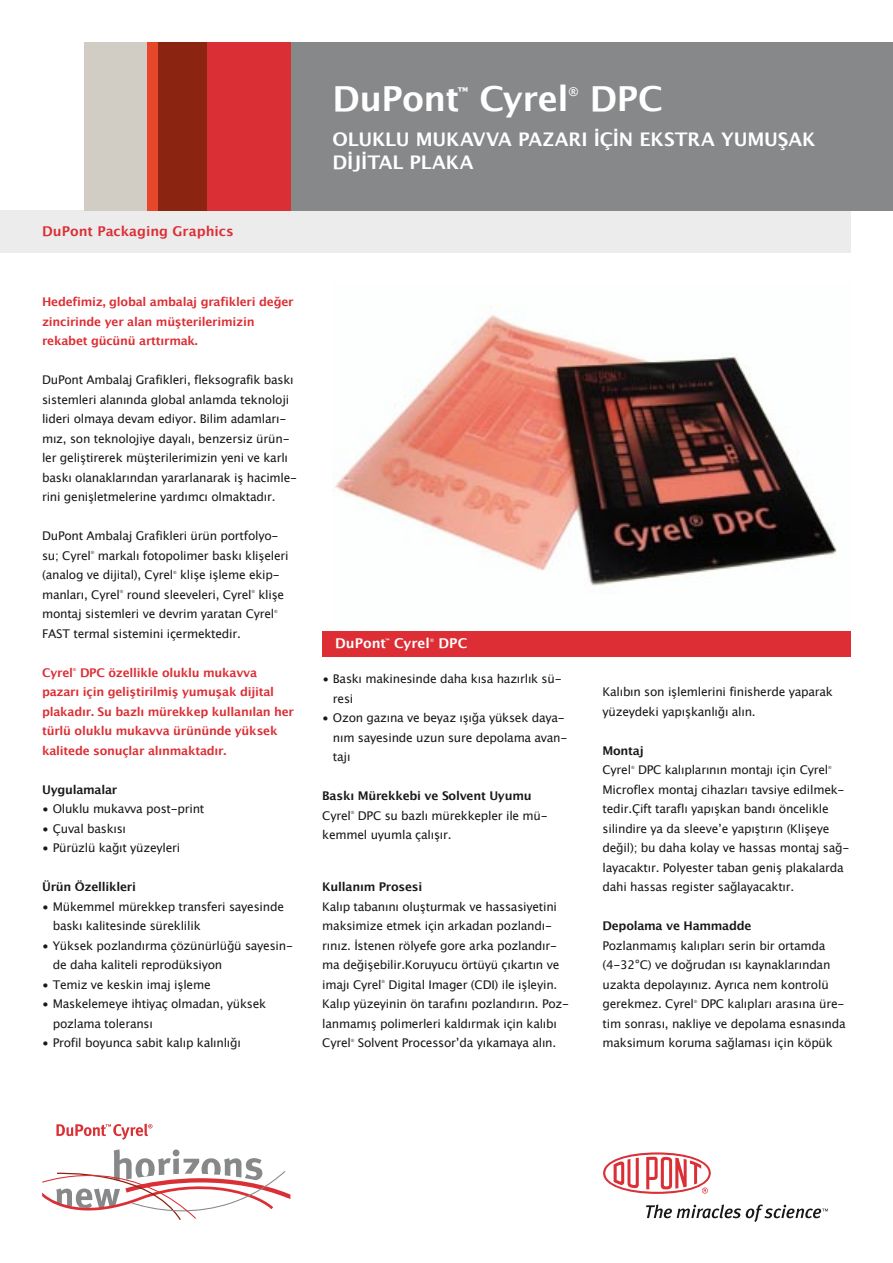
<style>
.page{position:relative;width:893px;height:1263px;background:#fff}
.page>*{position:absolute;margin:0;border:0;box-sizing:border-box;transform-origin:0 0}
.t1{font:700 34.5px "Lucida Grande";letter-spacing:-.015em;color:#fff}
.t2{font:700 18.75px/22.5px "Lucida Grande";letter-spacing:-.005em;color:#fff}
.t3{font:700 13.5px "Lucida Grande";color:#dc2e34}
.t4{font:700 13.5px "Lucida Grande";letter-spacing:.005em;color:#fff}
.t5{font:700 12.15px "Lucida Grande";color:#fff}
.t6{font:12px/19.5px "Lucida Grande";letter-spacing:-.02em;color:#1a171b}
.t7{font:700 12px/19.5px "Lucida Grande";letter-spacing:-.02em;color:#dc2e34}
.t8{font:700 12px "Lucida Grande";letter-spacing:-.02em;color:#1a171b}
.t9{font:700 4.8px "Lucida Grande";color:#fff}
.t10{font:4.2px "Lucida Grande";color:#1a171b}
.t11{font:700 4.2px "Lucida Grande";color:#dc2e34}
</style>
<div class="page">
<img style="left:332px;top:307px;width:505px;height:279px">
<div style="left:322px;top:631px;width:529px;height:26px;background:#dc2e34"></div>
<div style="left:0;top:210px;width:851px;height:43px;background:#ececed"></div>
<div style="left:291px;top:42px;width:602px;height:168px;background:#878889"></div>
<div style="left:84px;top:42px;width:63px;height:168px;background:#d1ccc4"></div>
<div style="left:206px;top:42px;width:84px;height:168px;background:#db2f36"></div>
<div style="left:147px;top:42px;width:11px;height:168px;background:#e6472a"></div>
<div style="left:158px;top:42px;width:48px;height:168px;background:#8b2512"></div>
<svg style="left:42px;top:1149px;width:248px;height:71px"></svg>
<svg style="left:56px;top:1123px;width:97px;height:16px"></svg>
<svg style="left:603px;top:1152px;width:108px;height:42px"></svg>
<svg style="left:646px;top:1204px;width:182px;height:18px"></svg>
<p class="t3" style="left:42px;top:223px;width:193px">DuPont Packaging Graphics</p>
<p class="t7" style="left:42px;top:292px;width:253px">Hedefimiz, global ambalaj grafikleri değer zincirinde yer alan müşterilerimizin rekabet gücünü arttırmak.</p>
<p class="t6" style="left:42px;top:370px;width:257px">DuPont Ambalaj Grafikleri, fleksografik baskı sistemleri alanında global anlamda teknoloji lideri olmaya devam ediyor. Bilim adamları&shy;mız, son teknolojiye dayalı, benzersiz ürün&shy;ler geliştirerek müşterilerimizin yeni ve karlı baskı olanaklarından yararlanarak iş hacimle&shy;rini genişletmelerine yardımcı olmaktadır.</p>
<p class="t6" style="left:42px;top:526px;width:238px">DuPont Ambalaj Grafikleri ürün portfolyo&shy;su; Cyrel</p>
<p class="t6" style="left:42px;top:546px;width:248px;text-indent:56px">markalı fotopolimer baskı klişeleri (analog ve dijital), Cyrel</p>
<p class="t10" style="left:91px;top:550px;width:5px">®</p>
<p class="t10" style="left:173px;top:570px;width:5px">®</p>
<p class="t6" style="left:180px;top:565px;width:101px">klişe işleme ekip-</p>
<p class="t6" style="left:42px;top:585px;width:79px">manları, Cyrel</p>
<p class="t10" style="left:120px;top:589px;width:5px">®</p>
<p class="t6" style="left:127px;top:585px;width:126px">round sleeveleri, Cyrel</p>
<p class="t10" style="left:251px;top:589px;width:5px">®</p>
<p class="t6" style="left:42px;top:585px;width:244px;text-indent:216px">klişe montaj sistemleri ve devrim yaratan Cyrel</p>
<p class="t10" style="left:274px;top:609px;width:5px">®</p>
<p class="t6" style="left:42px;top:624px;width:200px">FAST termal sistemini içermektedir.</p>
<p class="t7" style="left:42px;top:663px;width:32px">Cyrel</p>
<p class="t11" style="left:73px;top:667px;width:5px">®</p>
<p class="t7" style="left:42px;top:663px;width:253px;text-indent:38px">DPC özellikle oluklu mukavva pazarı için geliştirilmiş yumuşak dijital plakadır. Su bazlı mürekkep kullanılan her türlü oluklu mukavva ürününde yüksek kalitede sonuçlar alınmaktadır.</p>
<p class="t8" style="left:42px;top:782px;width:77px">Uygulamalar</p>
<p class="t6" style="left:42px;top:799px;width:164px">• Oluklu mukavva post-print</p>
<p class="t6" style="left:42px;top:819px;width:85px">• Çuval baskısı</p>
<p class="t6" style="left:42px;top:838px;width:140px">• Pürüzlü kağıt yüzeyleri</p>
<p class="t8" style="left:42px;top:880px;width:96px">Ürün Özellikleri</p>
<p class="t6" style="left:53px;top:897px;width:233px;text-indent:-11px">• Mükemmel mürekkep transferi sayesinde baskı kalitesinde süreklilik</p>
<p class="t6" style="left:53px;top:936px;width:242px;text-indent:-11px">• Yüksek pozlandırma çözünürlüğü sayesin&shy;de daha kaliteli reprodüksiyon</p>
<p class="t6" style="left:42px;top:975px;width:170px">• Temiz ve keskin imaj işleme</p>
<p class="t6" style="left:53px;top:994px;width:215px;text-indent:-11px">• Maskelemeye ihtiyaç olmadan, yüksek pozlama toleransı</p>
<p class="t6" style="left:42px;top:1033px;width:200px">• Profil boyunca sabit kalıp kalınlığı</p>
<h1 class="t1" style="left:333px;top:79px;width:128px">DuPont</h1>
<p class="t5" style="left:458px;top:84px;width:12px">™</p>
<h1 class="t1" style="left:479px;top:79px;width:91px">Cyrel</h1>
<p class="t5" style="left:568px;top:84px;width:12px">®</p>
<h1 class="t1" style="left:590px;top:79px;width:74px">DPC</h1>
<h2 class="t2" style="left:333px;top:129px;width:484px">OLUKLU MUKAVVA PAZARı İÇİN EKSTRA YUMUŞAK<br>DİJİTAL PLAKA</h2>
<p class="t4" style="left:335px;top:636px;width:52px">DuPont</p>
<p class="t9" style="left:386px;top:638px;width:6px">™</p>
<p class="t4" style="left:394px;top:636px;width:37px">Cyrel</p>
<p class="t9" style="left:430px;top:638px;width:5px">®</p>
<p class="t4" style="left:438px;top:636px;width:30px">DPC</p>
<p class="t6" style="left:333px;top:669px;width:230px;text-indent:-11px">• Baskı makinesinde daha kısa hazırlık sü&shy;resi</p>
<p class="t6" style="left:333px;top:708px;width:236px;text-indent:-11px">• Ozon gazına ve beyaz ışığa yüksek daya&shy;nım sayesinde uzun sure depolama avan&shy;tajı</p>
<p class="t8" style="left:322px;top:789px;width:211px">Baskı Mürekkebi ve Solvent Uyumu</p>
<p class="t6" style="left:322px;top:806px;width:30px">Cyrel</p>
<p class="t10" style="left:351px;top:810px;width:5px">®</p>
<p class="t6" style="left:322px;top:806px;width:227px;text-indent:36px">DPC su bazlı mürekkepler ile mü&shy;kemmel uyumla çalışır.</p>
<p class="t8" style="left:322px;top:880px;width:102px">Kullanım Prosesi</p>
<p class="t6" style="left:322px;top:897px;width:239px">Kalıp tabanını oluşturmak ve hassasiyetini maksimize etmek için arkadan pozlandı&shy;rınız. İstenen rölyefe gore arka pozlandır&shy;ma değişebilir.Koruyucu örtüyü çıkartın ve imajı Cyrel</p>
<p class="t6" style="left:322px;top:975px;width:248px;text-indent:66px">Digital Imager (CDI) ile işleyin.<br>Kalıp yüzeyinin ön tarafını pozlandırın. Poz&shy;lanmamış polimerleri kaldırmak için kalıbı Cyrel</p>
<p class="t10" style="left:382px;top:979px;width:5px">®</p>
<p class="t10" style="left:351px;top:1038px;width:5px">®</p>
<p class="t6" style="left:358px;top:1033px;width:200px">Solvent Processor’da yıkamaya alın.</p>
<p class="t6" style="left:603px;top:682px;width:232px">Kalıbın son işlemlerini finisherde yaparak yüzeydeki yapışkanlığı alın.</p>
<p class="t8" style="left:603px;top:743px;width:43px">Montaj</p>
<p class="t6" style="left:603px;top:760px;width:30px">Cyrel</p>
<p class="t10" style="left:631px;top:765px;width:5px">®</p>
<p class="t6" style="left:638px;top:760px;width:192px">DPC kalıplarının montajı için Cyrel</p>
<p class="t10" style="left:828px;top:765px;width:5px">®</p>
<p class="t6" style="left:603px;top:780px;width:248px">Microflex montaj cihazları tavsiye edilmek&shy;tedir.Çift taraflı yapışkan bandı öncelikle silindire ya da sleeve’e yapıştırın (Klişeye değil); bu daha kolay ve hassas montaj sağ&shy;layacaktır. Polyester taban geniş plakalarda dahi hassas register sağlayacaktır.</p>
<p class="t8" style="left:603px;top:919px;width:151px">Depolama ve Hammadde</p>
<p class="t6" style="left:603px;top:936px;width:229px">Pozlanmamış kalıpları serin bir ortamda (4-32°C) ve doğrudan ısı kaynaklarından uzakta depolayınız. Ayrıca nem kontrolü gerekmez. Cyrel</p>
<p class="t6" style="left:603px;top:994px;width:245px;text-align:justify;text-indent:98px">DPC kalıpları arasına üre&shy;tim sonrası, nakliye ve depolama esnasında maksimum koruma sağlaması için köpük</p>
<p class="t10" style="left:694px;top:999px;width:5px">®</p>
</div>
